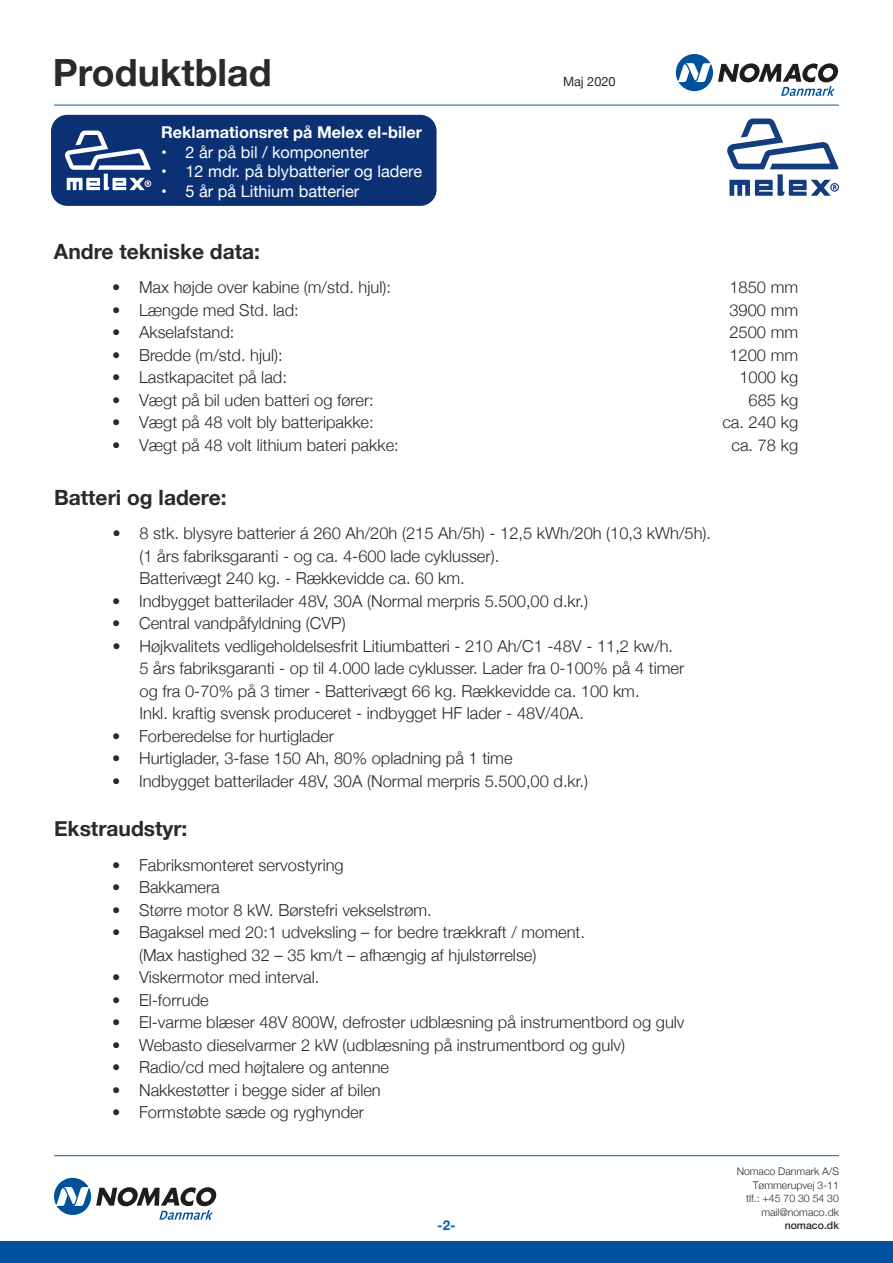
<style>
.page{position:relative;width:893px;height:1263px;background:#fff}
.page>*{position:absolute;margin:0;border:0;box-sizing:border-box;transform-origin:0 0}
.t1{font:700 37.5px "Helvetica Neue";color:#2b292a}
.t2{font:700 21px "Helvetica Neue";color:#2b292a}
.t3{font:300 16.5px/22.5px "Helvetica Neue";color:#2b292a}
.t4{font:16.35px "Helvetica Neue";color:#fff}
.t5{font:700 16.35px "Helvetica Neue";color:#fff}
.t6{font:700 13.5px "Helvetica Neue";color:#0561ad}
.t7{font:12.75px "Helvetica Neue";color:#2b292a}
.t8{font:300 10.5px/13.5px "Helvetica Neue";color:#2b292a;text-align:right}
.t9{font:500 10.5px "Helvetica Neue";color:#2b292a}
</style>
<div class="page">
<div style="left:0;top:1242px;width:893px;height:21px;background:#0052a1"></div>
<svg style="left:54px;top:1178px;width:163px;height:42px"></svg>
<hr style="left:54px;top:1155px;width:785px;height:1px;background:#0561ad">
<svg style="left:676px;top:54px;width:163px;height:42px"></svg>
<hr style="left:54px;top:105px;width:785px;height:1px;background:#0561ad">
<svg style="left:727px;top:118px;width:112px;height:78px"></svg>
<div style="left:51px;top:115px;width:386px;height:91px;background:#0b3174;border-radius:16px"></div>
<svg style="left:65px;top:131px;width:86px;height:59px"></svg>
<h1 class="t1" style="left:53px;top:51px;width:220px">Produktblad</h1>
<p class="t5" style="left:161px;top:125px;width:263px">Reklamationsret på Melex el-biler</p>
<p class="t4" style="left:161px;top:140px;width:209px">• 2 år på bil / komponenter</p>
<p class="t4" style="left:161px;top:160px;width:263px">• 12 mdr. på blybatterier og ladere</p>
<p class="t4" style="left:161px;top:179px;width:200px">• 5 år på Lithium batterier</p>
<p class="t7" style="left:563px;top:77px;width:54px">Maj 2020</p>
<p class="t2" style="left:54px;top:242px;width:208px">Andre tekniske data:</p>
<p class="t3" style="left:112px;top:277px;width:280px">• Max højde over kabine (m/std. hjul):</p>
<p class="t3" style="left:729px;top:275px;width:70px">1850 mm</p>
<p class="t3" style="left:112px;top:300px;width:188px">• Længde med Std. lad:</p>
<p class="t3" style="left:729px;top:297px;width:70px">3900 mm</p>
<p class="t3" style="left:112px;top:322px;width:124px">• Akselafstand:</p>
<p class="t3" style="left:729px;top:320px;width:70px">2500 mm</p>
<p class="t3" style="left:112px;top:345px;width:172px">• Bredde (m/std. hjul):</p>
<p class="t3" style="left:729px;top:342px;width:70px">1200 mm</p>
<p class="t3" style="left:112px;top:367px;width:176px">• Lastkapacitet på lad:</p>
<p class="t3" style="left:739px;top:365px;width:60px">1000 kg</p>
<p class="t3" style="left:112px;top:390px;width:263px">• Vægt på bil uden batteri og fører:</p>
<p class="t3" style="left:749px;top:387px;width:51px">685 kg</p>
<p class="t3" style="left:112px;top:412px;width:263px">• Vægt på 48 volt bly batteripakke:</p>
<p class="t3" style="left:722px;top:410px;width:77px">ca. 240 kg</p>
<p class="t3" style="left:112px;top:435px;width:288px">• Vægt på 48 volt lithium bateri pakke:</p>
<p class="t3" style="left:731px;top:432px;width:68px">ca. 78 kg</p>
<p class="t2" style="left:54px;top:488px;width:174px">Batteri og ladere:</p>
<p class="t3" style="left:140px;top:523px;width:573px;text-indent:-27px">• 8 stk. blysyre batterier á 260 Ah/20h (215 Ah/5h) - 12,5 kWh/20h (10,3 kWh/5h). (1 års fabriksgaranti - og ca. 4-600 lade cyklusser).<br>Batterivægt 240 kg. - Rækkevidde ca. 60 km.</p>
<p class="t3" style="left:112px;top:591px;width:478px">• Indbygget batterilader 48V, 30A (Normal merpris 5.500,00 d.kr.)</p>
<p class="t3" style="left:112px;top:613px;width:235px">• Central vandpåfyldning (CVP)</p>
<p class="t3" style="left:140px;top:636px;width:546px;text-indent:-27px">• Højkvalitets vedligeholdelsesfrit Litiumbatteri - 210 Ah/C1 -48V - 11,2 kw/h.<br>5 års fabriksgaranti - op til 4.000 lade cyklusser. Lader fra 0-100% på 4 timer og fra 0-70% på 3 timer - Batterivægt 66 kg. Rækkevidde ca. 100 km.<br>Inkl. kraftig svensk produceret - indbygget HF lader - 48V/40A.</p>
<p class="t3" style="left:112px;top:726px;width:224px">• Forberedelse for hurtiglader</p>
<p class="t3" style="left:112px;top:748px;width:402px">• Hurtiglader, 3-fase 150 Ah, 80% opladning på 1 time</p>
<p class="t3" style="left:112px;top:771px;width:478px">• Indbygget batterilader 48V, 30A (Normal merpris 5.500,00 d.kr.)</p>
<p class="t2" style="left:54px;top:820px;width:135px">Ekstraudstyr:</p>
<p class="t3" style="left:112px;top:855px;width:233px">• Fabriksmonteret servostyring</p>
<p class="t3" style="left:112px;top:877px;width:109px">• Bakkamera</p>
<p class="t3" style="left:112px;top:900px;width:321px">• Større motor 8 kW. Børstefri vekselstrøm.</p>
<p class="t3" style="left:139px;top:922px;width:447px;text-indent:-27px">• Bagaksel med 20:1 udveksling – for bedre trækkraft / moment. (Max hastighed 32 – 35 km/t – afhængig af hjulstørrelse)</p>
<p class="t3" style="left:112px;top:967px;width:209px">• Viskermotor med interval.</p>
<p class="t3" style="left:112px;top:990px;width:98px">• El-forrude</p>
<p class="t3" style="left:112px;top:1012px;width:574px">• El-varme blæser 48V 800W, defroster udblæsning på instrumentbord og gulv</p>
<p class="t3" style="left:112px;top:1035px;width:514px">• Webasto dieselvarmer 2 kW (udblæsning på instrumentbord og gulv)</p>
<p class="t3" style="left:112px;top:1057px;width:279px">• Radio/cd med højtalere og antenne</p>
<p class="t3" style="left:112px;top:1080px;width:270px">• Nakkestøtter i begge sider af bilen</p>
<p class="t3" style="left:112px;top:1102px;width:253px">• Formstøbte sæde og ryghynder</p>
<p class="t8" style="left:737px;top:1165px;width:104px">Nomaco Danmark A/S<br>Tømmerupvej 3-11 tlf.: +45 70 30 54 30 mail@nomaco.dk</p>
<p class="t6" style="left:437px;top:1219px;width:20px">-2-</p>
<p class="t9" style="left:785px;top:1219px;width:56px">nomaco.dk</p>
</div>
